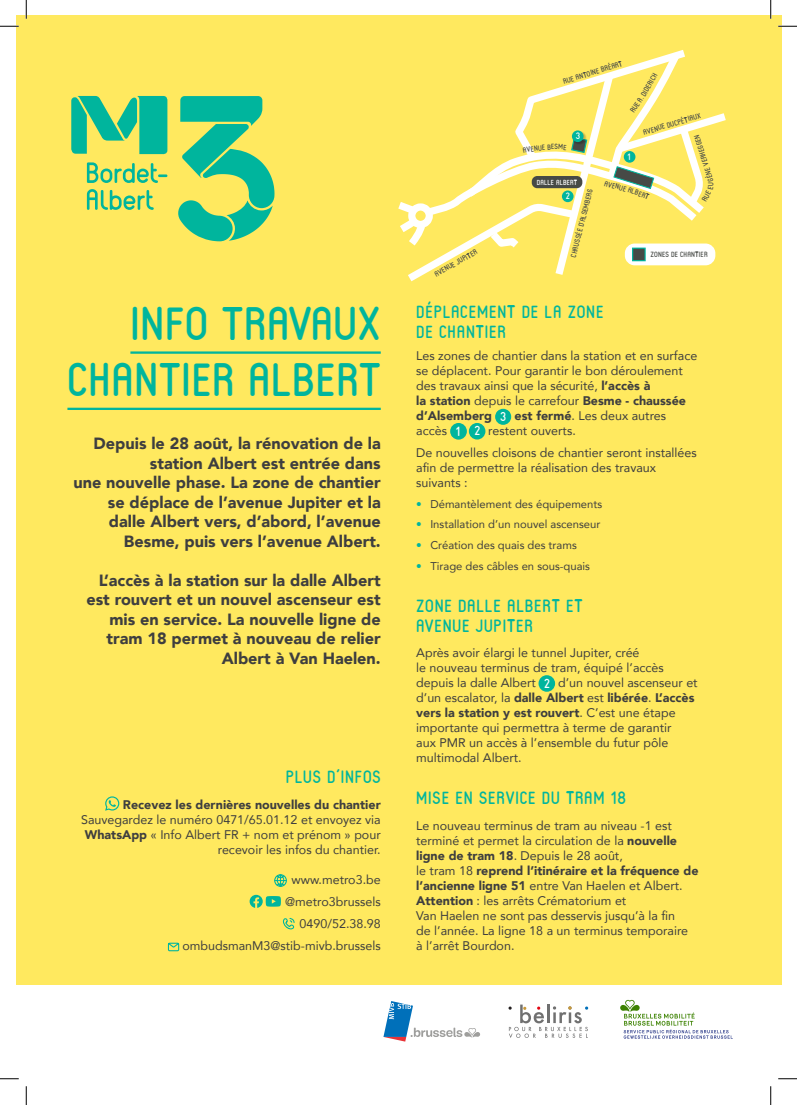
<style>
.page{position:relative;width:797px;height:1105px;background:#fff}
.page>*{position:absolute;margin:0;border:0;box-sizing:border-box;transform-origin:0 0}
.Grote_titel{font:700 46.25px/56.2px "Reef";letter-spacing:.02em;color:#00b59d;text-align:right}
.Titre_piste{font:700 17.5px/20px "Reef";letter-spacing:.05em;color:#00b59d}
.Tekst{font:700 17.5px/20px "Reef";letter-spacing:.05em;color:#00b59d}
.Inleiding{font:900 16.25px/19.5px "Avenir";color:#3e3e3f;text-align:right}
.t1{font:700 13px "Reef";color:#fff}
.t2{font:700 12.62px "Reef";color:#fff}
.Tekst-2{font:12.5px/15px "Avenir";color:#3e3e3f}
.Tekst-3{font:900 12.5px "Avenir";color:#3e3e3f}
.t3{font:11.25px "Avenir";color:#3e3e3f}
.t4{font:700 9.12px "Reef";color:#fff}
.t5{font:700 7.5px "Reef";letter-spacing:.025em;color:#474a46}
.t6{font:700 7.25px "Reef";letter-spacing:.025em;color:#fff}
.s1{font-weight:900}
.s2{font-weight:900;color:#00b59d}
.s3{color:#00b59d}
</style>
<div class="page">
<div style="left:16px;top:16px;width:765px;height:969px;background:#ffe95f"></div>
<svg style="left:178px;top:96px;width:96px;height:145px"></svg>
<svg style="left:71px;top:96px;width:96px;height:58px"></svg>
<svg style="left:87px;top:162px;width:80px;height:21px"></svg>
<svg style="left:87px;top:189px;width:67px;height:21px"></svg>
<div style="left:495px;top:409px;width:16px;height:16px;background:#00b59d;border-radius:50%"></div>
<svg style="left:105px;top:796px;width:14px;height:15px"></svg>
<svg style="left:274px;top:874px;width:13px;height:13px"></svg>
<svg style="left:282px;top:917px;width:13px;height:13px"></svg>
<svg style="left:167px;top:942px;width:13px;height:10px"></svg>
<hr style="left:130px;top:351px;width:251px;height:3px;background:#00b59d">
<hr style="left:67px;top:408px;width:314px;height:2px;background:#00b59d">
<div style="left:538px;top:675px;width:17px;height:17px;background:#00b59d;border-radius:50%"></div>
<div style="left:469px;top:423px;width:16px;height:16px;background:#00b59d;border-radius:50%"></div>
<div style="left:450px;top:423px;width:17px;height:17px;background:#00b59d;border-radius:50%"></div>
<svg style="left:508px;top:1004px;width:80px;height:34px"></svg>
<svg style="left:383px;top:1001px;width:97px;height:41px"></svg>
<svg style="left:620px;top:1000px;width:112px;height:39px"></svg>
<svg style="left:249px;top:895px;width:32px;height:13px"></svg>
<svg style="left:0;top:25px;width:19px;height:2px"></svg>
<svg style="left:778px;top:25px;width:19px;height:2px"></svg>
<svg style="left:0;top:1078px;width:19px;height:1px"></svg>
<svg style="left:778px;top:1078px;width:19px;height:1px"></svg>
<svg style="left:25px;top:0;width:2px;height:19px"></svg>
<svg style="left:25px;top:1086px;width:2px;height:19px"></svg>
<svg style="left:770px;top:0;width:1px;height:19px"></svg>
<svg style="left:770px;top:1086px;width:1px;height:19px"></svg>
<svg style="left:398px;top:50px;width:328px;height:232px"></svg>
<p class="Grote_titel" style="left:67px;top:296px;width:315px">INFO TRAVAUX<br>CHANTIER ALBERT</p>
<p class="Inleiding" style="left:73px;top:433px;width:309px">Depuis le 28 août, la rénovation de la station Albert est entrée dans<br>une nouvelle phase. La zone de chantier se déplace de l’avenue Jupiter et la dalle Albert vers, d’abord, l’avenue Besme, puis vers l’avenue Albert.</p>
<p class="Inleiding" style="left:86px;top:570px;width:296px">L’accès à la station sur la dalle Albert est rouvert et un nouvel ascenseur est mis en service. La nouvelle ligne de tram 18 permet à nouveau de relier Albert à Van Haelen.</p>
<p class="Titre_piste" style="left:286px;top:767px;width:97px">PLUS D’INFOS</p>
<p class="Tekst-3" style="left:123px;top:794px;width:259px">Recevez les dernières nouvelles du chantier</p>
<p class="Tekst-2" style="left:81px;top:812px;width:301px;text-align:right">Sauvegardez le numéro 0471/65.01.12 et envoyez via<br><span class="s1">WhatsApp</span> « Info Albert FR + nom et prénom » pour recevoir les infos du chantier.</p>
<p class="Tekst-2" style="left:291px;top:872px;width:91px">www.metro3.be</p>
<p class="Tekst-2" style="left:285px;top:894px;width:97px">@metro3brussels</p>
<p class="Tekst-2" style="left:300px;top:916px;width:83px">0490/52.38.98</p>
<p class="Tekst-2" style="left:182px;top:938px;width:200px">ombudsmanM3@stib-mivb.brussels</p>
<p class="t5" style="left:433px;top:270px;width:49px;rotate:-29deg">AVENUE JUPITER</p>
<p class="t5" style="left:562px;top:77px;width:63px;rotate:-17deg">RUE ANTOINE BRÉART</p>
<p class="t5" style="left:554px;top:142px;width:5px">S</p>
<p class="t4" style="left:575px;top:130px;width:6px">3</p>
<p class="t6" style="left:537px;top:178px;width:42px">DALLE ALBERT</p>
<p class="t5" style="left:568px;top:256px;width:71px;rotate:-76deg">CHAUSSÉE D’ALSEMBERG</p>
<p class="t4" style="left:566px;top:190px;width:6px">2</p>
<p class="t4" style="left:627px;top:151px;width:5px">1</p>
<p class="t5" style="left:642px;top:128px;width:61px;rotate:-17deg">AVENUE DUCPÉTIAUX</p>
<p class="t5" style="left:705px;top:179px;width:47px;rotate:-107deg">ÈNE VERHEGGEN</p>
<p class="t5" style="left:706px;top:186px;width:5px;rotate:-90deg">U</p>
<p class="t5" style="left:650px;top:250px;width:58px">ZONES DE CHANTIER</p>
<p class="Tekst" style="left:416px;top:302px;width:189px">DÉPLACEMENT DE LA ZONE<br>DE CHANTIER</p>
<p class="Tekst-2" style="left:416px;top:348px;width:282px">Les zones de chantier dans la station et en surface se déplacent. Pour garantir le bon déroulement des travaux ainsi que la sécurité, <span class="s1">l’accès à<br>la station</span> depuis le carrefour <span class="s1">Besme - chaussée d’Alsemberg</span> <span class="s2">(3)</span> <span class="s1">est fermé</span>. Les deux autres accès <span class="s2">(1) (2)</span> restent ouverts.</p>
<p class="Tekst-2" style="left:416px;top:445px;width:282px">De nouvelles cloisons de chantier seront installées afin de permettre la réalisation des travaux suivants :</p>
<p class="t3" style="left:416px;top:495px;width:187px"><span class="s3">•</span> Démantèlement des équipements</p>
<p class="t3" style="left:416px;top:515px;width:186px"><span class="s3">•</span> Installation d’un nouvel ascenseur</p>
<p class="t3" style="left:416px;top:536px;width:162px"><span class="s3">•</span> Création des quais des trams</p>
<p class="t3" style="left:416px;top:557px;width:175px"><span class="s3">•</span> Tirage des câbles en sous-quais</p>
<p class="Titre_piste" style="left:416px;top:595px;width:168px">ZONE DALLE ALBERT ET<br>AVENUE JUPITER</p>
<p class="Tekst-2" style="left:416px;top:645px;width:283px">Après avoir élargi le tunnel Jupiter, créé<br>le nouveau terminus de tram, équipé l’accès depuis la dalle Albert <span class="s2">(2)</span> d’un nouvel ascenseur et d’un escalator, la <span class="s1">dalle Albert</span> est <span class="s1">libérée</span>. <span class="s1">L’accès vers la station y est rouvert</span>. C’est une étape importante qui permettra à terme de garantir<br>aux PMR un accès à l’ensemble du futur pôle multimodal Albert.</p>
<p class="Titre_piste" style="left:416px;top:788px;width:211px">MISE EN SERVICE DU TRAM 18</p>
<p class="Tekst-2" style="left:416px;top:818px;width:284px">Le nouveau terminus de tram au niveau -1 est terminé et permet la circulation de la <span class="s1">nouvelle ligne de tram 18</span>. Depuis le 28 août,<br>le tram 18 <span class="s1">reprend l’itinéraire et la fréquence de l’ancienne ligne 51</span> entre Van Haelen et Albert.<br><span class="s1">Attention</span> : les arrêts Crématorium et<br>Van Haelen ne sont pas desservis jusqu’à la fin<br>de l’année. La ligne 18 a un terminus temporaire<br>à l’arrêt Bourdon.</p>
<p class="t2" style="left:500px;top:408px;width:8px">3</p>
<p class="t1" style="left:455px;top:423px;width:26px">1 2</p>
<p class="t1" style="left:544px;top:675px;width:7px">2</p>
</div>
